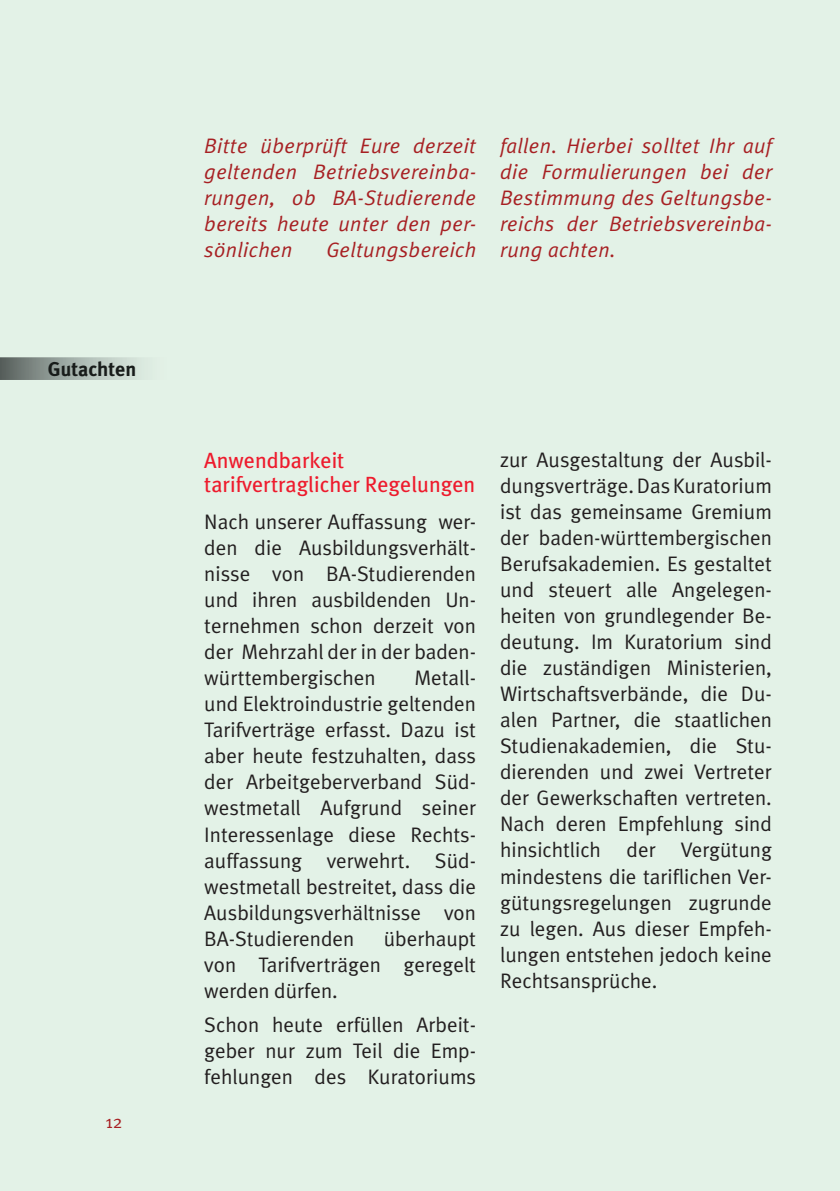
<style>
.page{position:relative;width:840px;height:1191px;background:#fff}
.page>*{position:absolute;margin:0;border:0;box-sizing:border-box;transform-origin:0 0}
.t1{font:22px/24px "Meta Plus";color:#ee1b2d}
.t2{font:21px/26px "Meta Plus Normal";color:#231f20;text-align:justify}
.t3{font:italic 21px/26px "Meta Plus Normal";letter-spacing:.02em;color:#a72023;text-align:justify}
.t4{font:700 20px "Meta Plus";color:#181c1a}
.t5{font:18px "Meta Plus Normal";color:#a72023}
</style>
<div class="page">
<div style="left:0;top:0;width:839px;height:1191px;background:#e3f2e7"></div>
<svg style="left:0;top:357px;width:141px;height:23px;background:#909b95"></svg>
<div style="left:49px;top:361px;width:86px;height:16px;background:linear-gradient(to right,#909c98,#d8e6dc)"></div>
<p class="t4" style="left:48px;top:361px;width:90px">Gutachten</p>
<p class="t5" style="left:105px;top:1115px;width:18px">12</p>
<p class="t3" style="left:204px;top:134px;width:273px">Bitte überprüft Eure derzeit geltenden Betriebsvereinba&shy;rungen, ob BA-Studierende bereits heute unter den per&shy;sönlichen</p>
<p class="t3" style="left:326px;top:238px;width:151px">Geltungsbereich</p>
<p class="t3" style="left:500px;top:134px;width:273px">fallen. Hierbei solltet Ihr auf die Formulierungen bei der Bestimmung des Geltungsbe&shy;reichs der Betriebsvereinba&shy;rung achten.</p>
<p class="t1" style="left:204px;top:449px;width:272px">Anwendbarkeit tarifvertraglicher Regelungen</p>
<p class="t2" style="left:204px;top:511px;width:273px">Nach unserer Auffassung wer&shy;den die Ausbildungsverhält&shy;nisse von BA-Studierenden und ihren ausbildenden Un&shy;ternehmen schon derzeit von der Mehrzahl der in der baden&shy;württembergischen</p>
<p class="t2" style="left:204px;top:667px;width:273px;text-indent:210px">Metall&shy;und Elektroindustrie geltenden Tarifverträge erfasst. Dazu ist aber heute festzuhalten, dass der Arbeitgeberverband Süd&shy;westmetall Aufgrund seiner Interessenlage diese Rechts&shy;auffassung verwehrt. Süd&shy;westmetall bestreitet, dass die Ausbildungsverhältnisse von BA-Studierenden</p>
<p class="t2" style="left:204px;top:927px;width:273px;text-indent:179px">überhaupt von Tarifverträgen geregelt werden dürfen.</p>
<p class="t2" style="left:204px;top:1013px;width:273px">Schon heute erfüllen Arbeit&shy;geber nur zum Teil die Emp&shy;fehlungen des Kuratoriums</p>
<p class="t2" style="left:500px;top:449px;width:273px">zur Ausgestaltung der Ausbil&shy;dungsverträge. Das Kuratorium ist das gemeinsame Gremium der baden-württembergischen Berufsakademien. Es gestaltet und steuert alle Angelegen&shy;heiten von grundlegender Be&shy;deutung. Im Kuratorium sind die zuständigen Ministerien, Wirtschaftsverbände, die Du&shy;alen Partner, die staatlichen Studienakademien, die Stu&shy;dierenden und zwei Vertreter der Gewerkschaften vertreten.<br>Nach deren Empfehlung sind hinsichtlich der Vergütung mindestens die tariflichen Ver&shy;gütungsregelungen zugrunde zu legen. Aus dieser Empfeh&shy;lungen entstehen jedoch keine Rechtsansprüche.</p>
</div>
